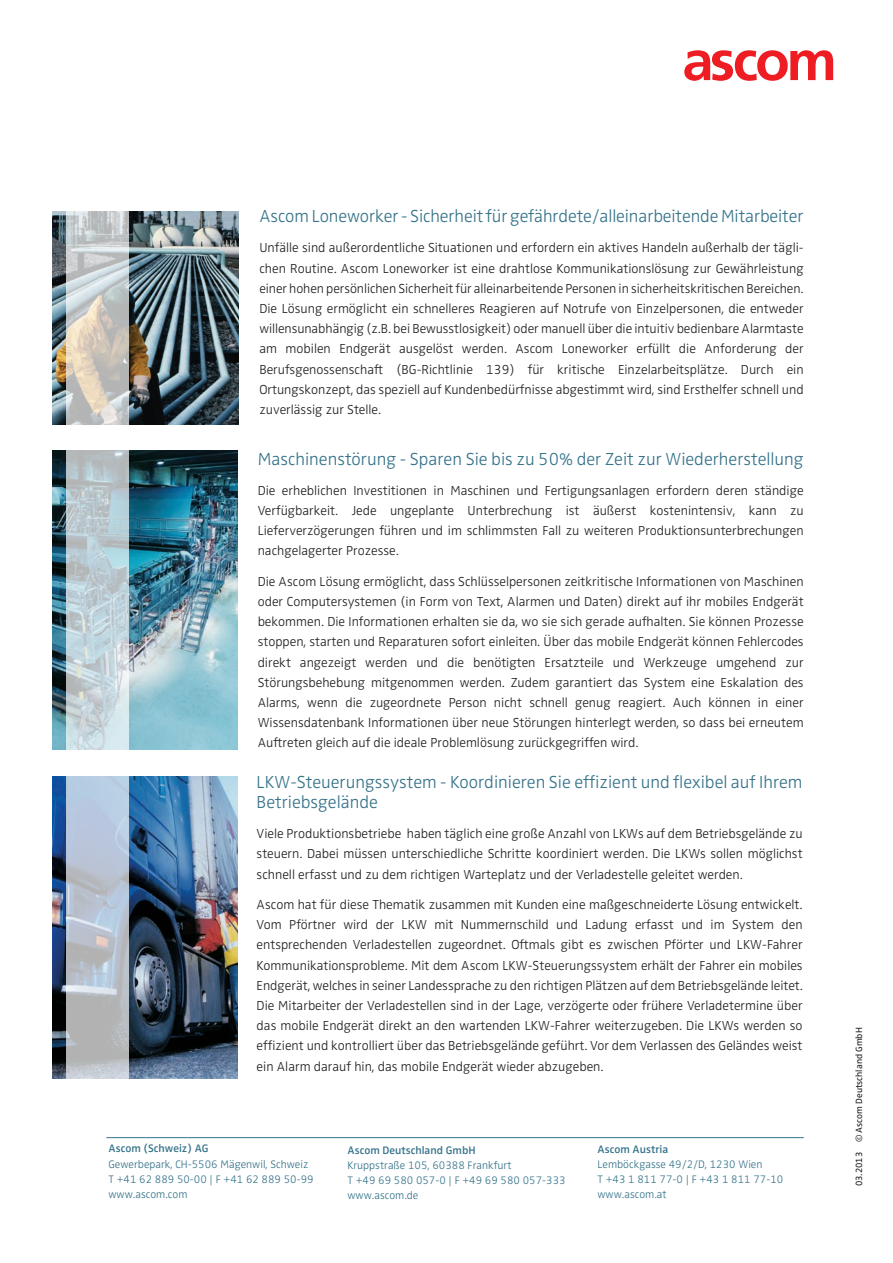
<style>
.page{position:relative;width:893px;height:1263px;background:#fff}
.page>*{position:absolute;margin:0;border:0;box-sizing:border-box;transform-origin:0 0}
.t1{font:300 18px/20.2px "Ascom Zwo";color:#36738a}
.t2{font:300 13.5px/20.2px "Ascom Zwo";color:#231f20;text-align:justify}
.t3{font:300 11.25px/15.1px "Ascom Zwo";color:#36738a}
.t4{font:600 11.25px "Ascom Zwo";color:#36738a}
.t5{font:9.3px "Ascom Zwo";color:#231f20}
</style>
<div class="page">
<svg style="left:684px;top:50px;width:149px;height:31px"></svg>
<hr style="left:106px;top:1137px;width:698px;height:1px;background:#36738a">
<img style="left:53px;top:211px;width:185px;height:213px">
<img style="left:52px;top:451px;width:185px;height:299px">
<img style="left:52px;top:776px;width:185px;height:302px">
<svg style="left:66px;top:211px;width:62px;height:868px;background:#c4ccd1"></svg>
<h1 class="t1" style="left:259px;top:206px;width:546px">Ascom Loneworker - Sicherheit für gefährdete/alleinarbeitende Mitarbeiter</h1>
<p class="t2" style="left:259px;top:238px;width:546px">Unfälle sind außerordentliche Situationen und erfordern ein aktives Handeln außerhalb der tägli&shy;chen Routine. Ascom Loneworker ist eine drahtlose Kommunikationslösung zur Gewährleistung einer hohen persönlichen Sicherheit für alleinarbeitende Personen in sicherheitskritischen Bereichen.<br>Die Lösung ermöglicht ein schnelleres Reagieren auf Notrufe von Einzelpersonen, die entweder willensunabhängig (z.B. bei Bewusstlosigkeit) oder manuell über die intuitiv bedienbare Alarmtaste am mobilen Endgerät ausgelöst werden. Ascom Loneworker erfüllt die Anforderung der Berufsgenossenschaft (BG-Richtlinie 139) für kritische Einzelarbeitsplätze. Durch ein Ortungskonzept, das speziell auf Kundenbedürfnisse abgestimmt wird, sind Ersthelfer schnell und zuverlässig zur Stelle.</p>
<h1 class="t1" style="left:258px;top:448px;width:547px">Maschinenstörung - Sparen Sie bis zu 50% der Zeit zur Wiederherstellung</h1>
<p class="t2" style="left:258px;top:480px;width:547px">Die erheblichen Investitionen in Maschinen und Fertigungsanlagen erfordern deren ständige Verfügbarkeit. Jede ungeplante Unterbrechung ist äußerst kostenintensiv, kann zu Lieferverzögerungen führen und im schlimmsten Fall zu weiteren Produktionsunterbrechungen nachgelagerter Prozesse.</p>
<p class="t2" style="left:258px;top:571px;width:547px">Die Ascom Lösung ermöglicht, dass Schlüsselpersonen zeitkritische Informationen von Maschinen oder Computersystemen (in Form von Text, Alarmen und Daten) direkt auf ihr mobiles Endgerät bekommen. Die Informationen erhalten sie da, wo sie sich gerade aufhalten. Sie können Prozesse stoppen, starten und Reparaturen sofort einleiten. Über das mobile Endgerät können Fehlercodes direkt angezeigt werden und die benötigten Ersatzteile und Werkzeuge umgehend zur Störungsbehebung mitgenommen werden. Zudem garantiert das System eine Eskalation des Alarms, wenn die zugeordnete Person nicht schnell genug reagiert. Auch können in einer Wissensdatenbank Informationen über neue Störungen hinterlegt werden, so dass bei erneutem Auftreten gleich auf die ideale Problemlösung zurückgegriffen wird.</p>
<h1 class="t1" style="left:257px;top:772px;width:547px">LKW-Steuerungssystem - Koordinieren Sie effizient und flexibel auf Ihrem<br>Betriebsgelände</h1>
<p class="t2" style="left:257px;top:824px;width:547px">Viele Produktionsbetriebe haben täglich eine große Anzahl von LKWs auf dem Betriebsgelände zu steuern. Dabei müssen unterschiedliche Schritte koordiniert werden. Die LKWs sollen möglichst schnell erfasst und zu dem richtigen Warteplatz und der Verladestelle geleitet werden.</p>
<p class="t2" style="left:257px;top:894px;width:548px">Ascom hat für diese Thematik zusammen mit Kunden eine maßgeschneiderte Lösung entwickelt.<br>Vom Pförtner wird der LKW mit Nummernschild und Ladung erfasst und im System den entsprechenden Verladestellen zugeordnet. Oftmals gibt es zwischen Pförter und LKW-Fahrer Kommunikationsprobleme. Mit dem Ascom LKW-Steuerungssystem erhält der Fahrer ein mobiles Endgerät, welches in seiner Landessprache zu den richtigen Plätzen auf dem Betriebsgelände leitet.<br>Die Mitarbeiter der Verladestellen sind in der Lage, verzögerte oder frühere Verladetermine über das mobile Endgerät direkt an den wartenden LKW-Fahrer weiterzugeben. Die LKWs werden so effizient und kontrolliert über das Betriebsgelände geführt. Vor dem Verlassen des Geländes weist ein Alarm darauf hin, das mobile Endgerät wieder abzugeben.</p>
<p class="t4" style="left:108px;top:1142px;width:102px">Ascom (Schweiz) AG</p>
<p class="t3" style="left:108px;top:1156px;width:207px">Gewerbepark, CH-5506 Mägenwil, Schweiz<br>T +41 62 889 50-00 | F +41 62 889 50-99 www.ascom.com</p>
<p class="t4" style="left:347px;top:1143px;width:130px">Ascom Deutschland GmbH</p>
<p class="t3" style="left:347px;top:1157px;width:220px">Kruppstraße 105, 60388 Frankfurt<br>T +49 69 580 057-0 | F +49 69 580 057-333 www.ascom.de</p>
<p class="t4" style="left:597px;top:1142px;width:72px">Ascom Austria</p>
<p class="t3" style="left:597px;top:1156px;width:187px">Lemböckgasse 49/2/D, 1230 Wien<br>T +43 1 811 77-0 | F +43 1 811 77-10 www.ascom.at</p>
<p class="t5" style="left:854px;top:1186px;width:160px;rotate:-90deg">03.2013 © Ascom deutschland gmbH</p>
</div>
